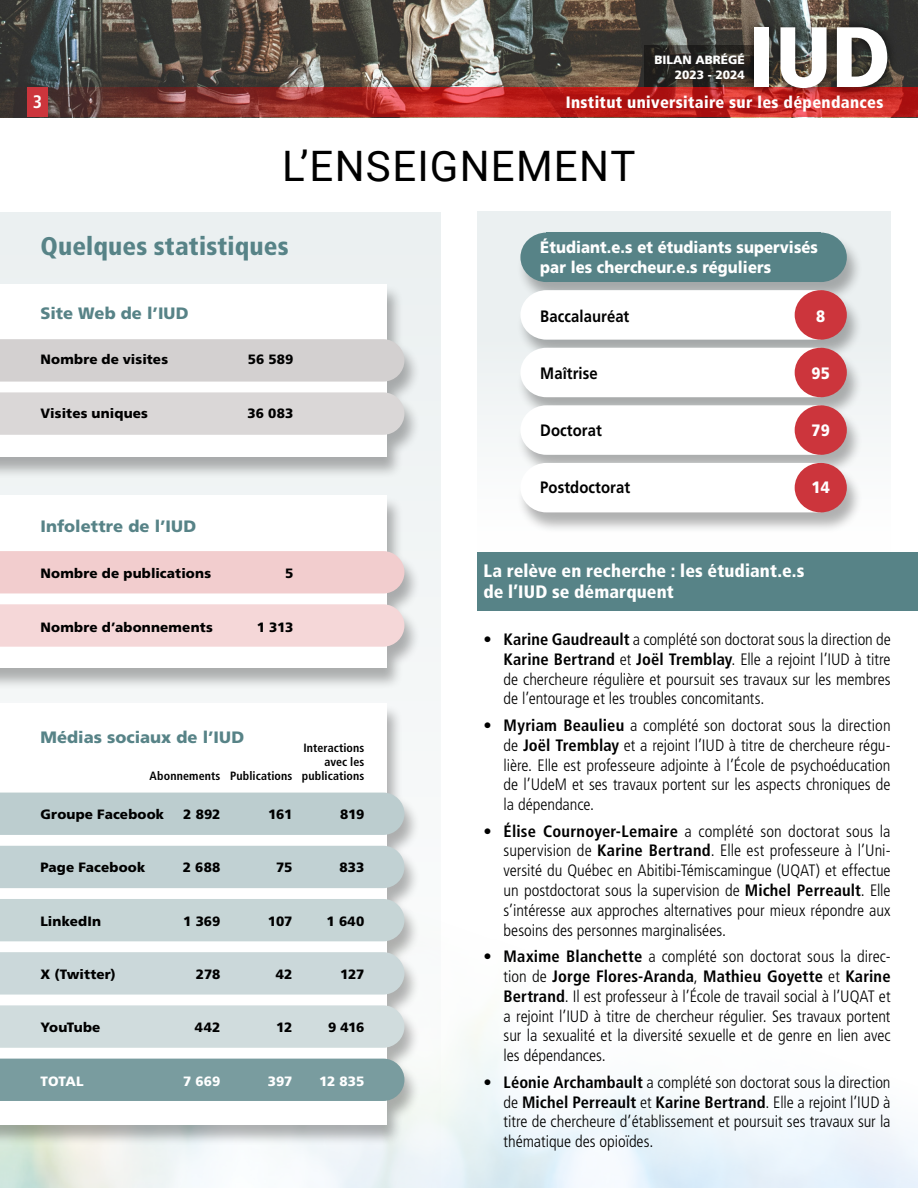
<style>
.page{position:relative;width:918px;height:1188px;background:#fff}
.page>*{position:absolute;margin:0;border:0;box-sizing:border-box;transform-origin:0 0}
.t1{font:900 condensed 85.5px "Frutiger LT Pro";color:#fff;scale:1.05 1}
.t2{font:42px "Roboto";letter-spacing:.03em;color:#000}
.t3{font:900 condensed 25.5px "Frutiger LT Pro";letter-spacing:.005em;color:#578387}
.t4{font:700 condensed 18.15px "Frutiger LT Pro";color:#fff}
.t5{font:900 condensed 18px/21.6px "Frutiger LT Pro";letter-spacing:.005em;color:#fff}
.t6{font:300 condensed 16.5px/19.8px "Frutiger LT Pro";color:#000;text-align:justify}
.t7{font:900 16.5px/19.8px "Frutiger LT Pro";letter-spacing:.005em;color:#fff;scale:.9 1}
.t8{font:900 16.5px "Frutiger LT Pro";letter-spacing:.005em;color:#578387}
.t9{font:700 16.5px "Frutiger LT Pro";letter-spacing:.005em;color:#000;scale:.9 1}
.t10{font:900 condensed 16.5px "Frutiger LT Pro";letter-spacing:.02em;color:#fff}
.t11{font:900 13.5px "Frutiger LT Pro";letter-spacing:.01em;color:#000}
.t12{font:900 13.5px "Frutiger LT Pro";color:#fff}
.t13{font:900 13.5px "Frutiger LT Pro";letter-spacing:-.015em;color:#000}
.t14{font:700 condensed 12px/14.4px "Frutiger LT Pro";letter-spacing:.01em;color:#000;text-align:right}
.t15{font:900 12px/15px "Frutiger LT Pro";color:#fff;text-align:right}
.s1{font-weight:700}
</style>
<div class="page">
<img style="left:0;top:0;width:918px;height:87px">
<svg style="left:0;top:87px;width:918px;height:30px;background:#a72d2a"></svg>
<div style="left:744px;top:16px;width:154px;height:82px;background:#000;opacity:.75"></div>
<svg style="left:645px;top:46px;width:109px;height:41px;background:#2d2a25"></svg>
<div style="left:27px;top:87px;width:21px;height:30px;background:#cc353c"></div>
<svg style="left:477px;top:212px;width:414px;height:361px;fill:#eef2f3"></svg>
<div style="left:517px;top:234px;width:346px;height:69px;background:#000;opacity:.3"></div>
<div style="left:795px;top:233px;width:52px;height:49px;background:#578387;border-radius:50%"></div>
<div style="left:520px;top:233px;width:53px;height:49px;background:#578387;border-radius:50%"></div>
<div style="left:547px;top:233px;width:274px;height:49px;background:#578387"></div>
<div style="left:517px;top:291px;width:346px;height:70px;background:#000;opacity:.3"></div>
<svg style="left:520px;top:290px;width:296px;height:50px"></svg>
<div style="left:795px;top:290px;width:52px;height:50px;background:#cc353c;border-radius:50%"></div>
<div style="left:517px;top:349px;width:346px;height:70px;background:#000;opacity:.3"></div>
<svg style="left:520px;top:348px;width:296px;height:49px"></svg>
<div style="left:795px;top:348px;width:52px;height:49px;background:#cc353c;border-radius:50%"></div>
<div style="left:517px;top:406px;width:346px;height:70px;background:#000;opacity:.3"></div>
<svg style="left:520px;top:405px;width:296px;height:50px"></svg>
<div style="left:795px;top:405px;width:52px;height:50px;background:#cc353c;border-radius:50%"></div>
<div style="left:517px;top:464px;width:346px;height:70px;background:#000;opacity:.3"></div>
<svg style="left:520px;top:463px;width:296px;height:49px"></svg>
<div style="left:795px;top:463px;width:52px;height:49px;background:#cc353c;border-radius:50%"></div>
<div style="left:478px;top:553px;width:440px;height:58px;background:#578387"></div>
<div style="left:0;top:212px;width:441px;height:976px;background:#ebf0f1"></div>
<div style="left:0;top:285px;width:421px;height:194px;background:#000;opacity:.3"></div>
<div style="left:0;top:284px;width:387px;height:173px;background:#fff"></div>
<div style="left:0;top:392px;width:404px;height:43px;background:#dad7d7"></div>
<div style="left:0;top:339px;width:404px;height:43px;background:#d3d0d0"></div>
<div style="left:0;top:496px;width:421px;height:194px;background:#000;opacity:.3"></div>
<div style="left:0;top:495px;width:387px;height:173px;background:#fff"></div>
<div style="left:0;top:604px;width:404px;height:43px;background:#f5d7d8"></div>
<div style="left:0;top:551px;width:404px;height:42px;background:#f2cdce"></div>
<div style="left:0;top:704px;width:421px;height:443px;background:#000;opacity:.3"></div>
<div style="left:0;top:703px;width:387px;height:422px;background:#fff"></div>
<div style="left:0;top:952px;width:404px;height:43px;background:#cbd8da"></div>
<div style="left:0;top:899px;width:404px;height:42px;background:#c6d5d6"></div>
<div style="left:0;top:846px;width:404px;height:42px;background:#c1d1d3"></div>
<div style="left:0;top:793px;width:404px;height:42px;background:#bccdcf"></div>
<div style="left:0;top:1059px;width:404px;height:42px;background:#799c9f"></div>
<div style="left:0;top:1005px;width:404px;height:43px;background:#d0dcdd"></div>
<p class="t15" style="left:654px;top:52px;width:92px">BILAN ABRÉGÉ<br>2023 - 2024</p>
<h1 class="t1" style="left:749px;top:6px;width:137px">IUD</h1>
<p class="t4" style="left:33px;top:91px;width:11px">3</p>
<p class="t10" style="left:566px;top:92px;width:319px">Institut universitaire sur les dépendances</p>
<h2 class="t2" style="left:282px;top:136px;width:355px">L’ENSEIGNEMENT</h2>
<h3 class="t3" style="left:40px;top:231px;width:250px">Quelques statistiques</h3>
<p class="t8" style="left:40px;top:304px;width:150px">Site Web de l’IUD</p>
<p class="t11" style="left:40px;top:352px;width:129px">Nombre de visites</p>
<p class="t11" style="left:248px;top:352px;width:47px">56 589</p>
<p class="t11" style="left:40px;top:405px;width:109px">Visites uniques</p>
<p class="t11" style="left:248px;top:405px;width:47px">36 083</p>
<p class="t8" style="left:40px;top:516px;width:157px">Infolettre de l’IUD</p>
<p class="t11" style="left:40px;top:566px;width:172px">Nombre de publications</p>
<p class="t11" style="left:285px;top:566px;width:10px">5</p>
<p class="t11" style="left:40px;top:619px;width:174px">Nombre d’abonnements</p>
<p class="t11" style="left:257px;top:619px;width:38px">1 313</p>
<p class="t8" style="left:40px;top:727px;width:205px">Médias sociaux de l’IUD</p>
<p class="t14" style="left:150px;top:769px;width:72px">Abonnements</p>
<p class="t14" style="left:230px;top:769px;width:64px">Publications</p>
<p class="t14" style="left:302px;top:740px;width:64px">Interactions avec les publications</p>
<p class="t11" style="left:40px;top:806px;width:125px">Groupe Facebook</p>
<p class="t11" style="left:183px;top:806px;width:39px">2 892</p>
<p class="t11" style="left:268px;top:806px;width:26px">161</p>
<p class="t11" style="left:340px;top:806px;width:26px">819</p>
<p class="t11" style="left:40px;top:859px;width:106px">Page Facebook</p>
<p class="t11" style="left:183px;top:859px;width:39px">2 688</p>
<p class="t11" style="left:276px;top:859px;width:18px">75</p>
<p class="t11" style="left:340px;top:859px;width:26px">833</p>
<p class="t11" style="left:40px;top:913px;width:62px">LinkedIn</p>
<p class="t11" style="left:183px;top:913px;width:39px">1 369</p>
<p class="t11" style="left:268px;top:913px;width:26px">107</p>
<p class="t11" style="left:327px;top:913px;width:39px">1 640</p>
<p class="t11" style="left:40px;top:966px;width:77px">X (Twitter)</p>
<p class="t11" style="left:196px;top:966px;width:26px">278</p>
<p class="t11" style="left:276px;top:966px;width:18px">42</p>
<p class="t11" style="left:340px;top:966px;width:26px">127</p>
<p class="t13" style="left:40px;top:1019px;width:61px">YouTube</p>
<p class="t11" style="left:195px;top:1019px;width:27px">442</p>
<p class="t11" style="left:276px;top:1019px;width:18px">12</p>
<p class="t11" style="left:328px;top:1019px;width:38px">9 416</p>
<p class="t12" style="left:40px;top:1073px;width:45px">TOTAL</p>
<p class="t12" style="left:183px;top:1073px;width:39px">7 669</p>
<p class="t12" style="left:268px;top:1073px;width:26px">397</p>
<p class="t12" style="left:319px;top:1073px;width:47px">12 835</p>
<p class="t7" style="left:540px;top:238px;width:310px">Étudiant.e.s et étudiants supervisés par les chercheur.e.s réguliers</p>
<p class="t9" style="left:540px;top:306px;width:101px">Baccalauréat</p>
<p class="t7" style="left:816px;top:306px;width:12px">8</p>
<p class="t9" style="left:540px;top:363px;width:65px">Maîtrise</p>
<p class="t7" style="left:812px;top:363px;width:22px">95</p>
<p class="t9" style="left:540px;top:420px;width:70px">Doctorat</p>
<p class="t7" style="left:812px;top:420px;width:22px">79</p>
<p class="t9" style="left:540px;top:477px;width:101px">Postdoctorat</p>
<p class="t7" style="left:812px;top:477px;width:22px">14</p>
<p class="t5" style="left:483px;top:560px;width:323px">La relève en recherche : les étudiant.e.s de l’IUD se démarquent</p>
<p class="t6" style="left:504px;top:630px;width:389px;text-indent:-20px"><span class="s1">• Karine Gaudreault</span> a complété son doctorat sous la direction de <span class="s1">Karine Bertrand</span> et <span class="s1">Joël Tremblay</span>. Elle a rejoint l’IUD à titre de chercheure régulière et poursuit ses travaux sur les membres de l’entourage et les troubles concomitants.</p>
<p class="t6" style="left:504px;top:716px;width:389px;text-indent:-20px"><span class="s1">• Myriam Beaulieu</span> a complété son doctorat sous la direction de <span class="s1">Joël Tremblay</span> et a rejoint l’IUD à titre de chercheure régu&shy;lière. Elle est professeure adjointe à l’École de psychoéducation de l’UdeM et ses travaux portent sur les aspects chroniques de la dépendance.</p>
<p class="t6" style="left:504px;top:821px;width:389px;text-indent:-20px"><span class="s1">• Élise Cournoyer-Lemaire</span> a complété son doctorat sous la supervision de <span class="s1">Karine Bertrand</span>. Elle est professeure à l’Uni&shy;versité du Québec en Abitibi-Témiscamingue (UQAT) et effectue un postdoctorat sous la supervision de <span class="s1">Michel Perreault</span>. Elle s’intéresse aux approches alternatives pour mieux répondre aux besoins des personnes marginalisées.</p>
<p class="t6" style="left:504px;top:947px;width:389px;text-indent:-20px">• <span class="s1">Maxime Blanchette</span> a complété son doctorat sous la direc&shy;tion de <span class="s1">Jorge Flores-Aranda</span>, <span class="s1">Mathieu Goyette</span> et <span class="s1">Karine Bertrand</span>. Il est professeur à l’École de travail social à l’UQAT et a rejoint l’IUD à titre de chercheur régulier. Ses travaux portent sur la sexualité et la diversité sexuelle et de genre en lien avec les dépendances.</p>
<p class="t6" style="left:504px;top:1072px;width:389px;text-indent:-20px">• <span class="s1">Léonie Archambault</span> a complété son doctorat sous la direction de <span class="s1">Michel Perreault</span> et <span class="s1">Karine Bertrand</span>. Elle a rejoint l’IUD à titre de chercheure d’établissement et poursuit ses travaux sur la thématique des opioïdes.</p>
</div>
